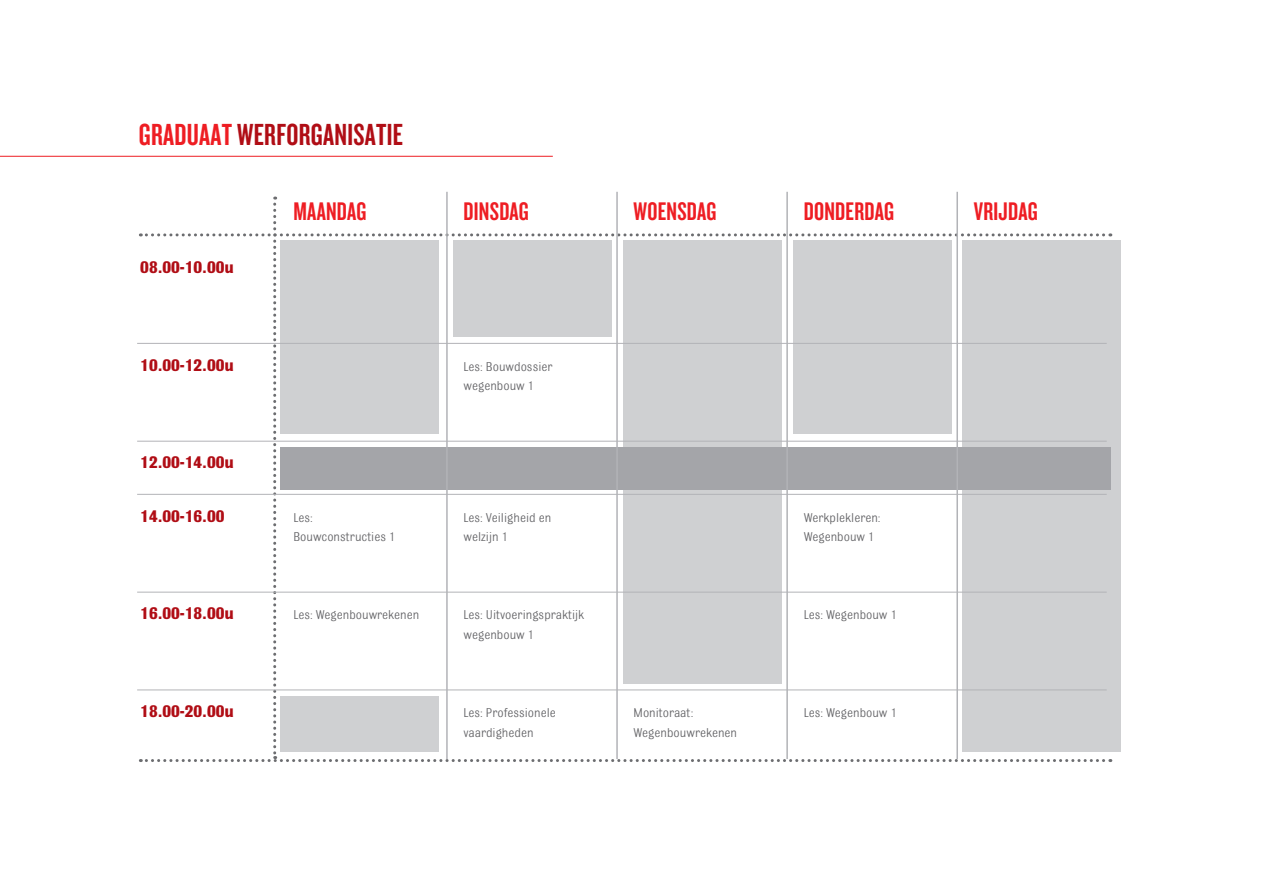
<style>
.page{position:relative;width:1263px;height:893px;background:#fff}
.page>*{position:absolute;margin:0;border:0;box-sizing:border-box;transform-origin:0 0}
.t1{font:31.65px "Knockout 48 Featherweight";letter-spacing:.01em;color:#b00d15}
.t2{font:26.4px "Knockout 48 Featherweight";letter-spacing:.01em;color:#ee1d23}
.t3{font:700 18px "Bulldog Std";color:#b00d15}
.t4{font:13.5px/19.5px "Bulldog W01";color:#636366}
.s1{color:#ee1d23}
</style>
<div class="page">
<div style="left:962px;top:240px;width:158px;height:512px;background:#cfd0d2"></div>
<hr style="left:0;top:156px;width:553px;height:1px;background:#ee1d23">
<svg style="left:140px;top:197px;width:971px;height:565px"></svg>
<hr style="left:137px;top:343px;width:970px;height:1px;background:#b2b3b7">
<hr style="left:137px;top:441px;width:970px;height:1px;background:#b2b3b7">
<hr style="left:137px;top:494px;width:970px;height:1px;background:#b2b3b7">
<hr style="left:137px;top:592px;width:970px;height:1px;background:#b2b3b7">
<hr style="left:137px;top:689px;width:970px;height:1px;background:#b2b3b7">
<hr style="left:446px;top:192px;width:2px;height:567px;background:#b2b3b7">
<hr style="left:616px;top:192px;width:2px;height:567px;background:#b2b3b7">
<hr style="left:786px;top:192px;width:2px;height:567px;background:#b2b3b7">
<hr style="left:956px;top:192px;width:2px;height:567px;background:#b2b3b7">
<div style="left:453px;top:240px;width:158px;height:97px;background:#cfd0d2"></div>
<div style="left:280px;top:696px;width:159px;height:56px;background:#cfd0d2"></div>
<h1 class="t1" style="left:139px;top:115px;width:266px"><span class="s1">GRADUAAT</span> WERFORGANISATIE</h1>
<h3 class="t3" style="left:140px;top:257px;width:95px">08.00-10.00u</h3>
<h3 class="t3" style="left:140px;top:355px;width:95px">10.00-12.00u</h3>
<h3 class="t3" style="left:140px;top:453px;width:95px">12.00-14.00u</h3>
<h3 class="t3" style="left:140px;top:506px;width:86px">14.00-16.00</h3>
<h3 class="t3" style="left:140px;top:604px;width:95px">16.00-18.00u</h3>
<h3 class="t3" style="left:140px;top:702px;width:95px">18.00-20.00u</h3>
<h2 class="t2" style="left:293px;top:195px;width:75px">MAANDAG</h2>
<h2 class="t2" style="left:463px;top:195px;width:67px">DINSDAG</h2>
<h2 class="t2" style="left:634px;top:195px;width:84px">WOENSDAG</h2>
<h2 class="t2" style="left:804px;top:195px;width:92px">DONDERDAG</h2>
<h2 class="t2" style="left:974px;top:195px;width:65px">VRIJDAG</h2>
<p class="t4" style="left:463px;top:357px;width:91px">Les: Bouwdossier wegenbouw 1</p>
<p class="t4" style="left:293px;top:508px;width:103px">Les:<br>Bouwconstructies 1</p>
<p class="t4" style="left:463px;top:508px;width:89px">Les: Veiligheid en welzijn 1</p>
<p class="t4" style="left:804px;top:508px;width:78px">Werkplekleren:<br>Wegenbouw 1</p>
<p class="t4" style="left:293px;top:606px;width:127px">Les: Wegenbouwrekenen</p>
<p class="t4" style="left:463px;top:606px;width:122px">Les: Uitvoeringspraktijk wegenbouw 1</p>
<p class="t4" style="left:804px;top:606px;width:94px">Les: Wegenbouw 1</p>
<p class="t4" style="left:463px;top:703px;width:94px">Les: Professionele vaardigheden</p>
<p class="t4" style="left:634px;top:703px;width:105px">Monitoraat:<br>Wegenbouwrekenen</p>
<p class="t4" style="left:804px;top:703px;width:94px">Les: Wegenbouw 1</p>
</div>
